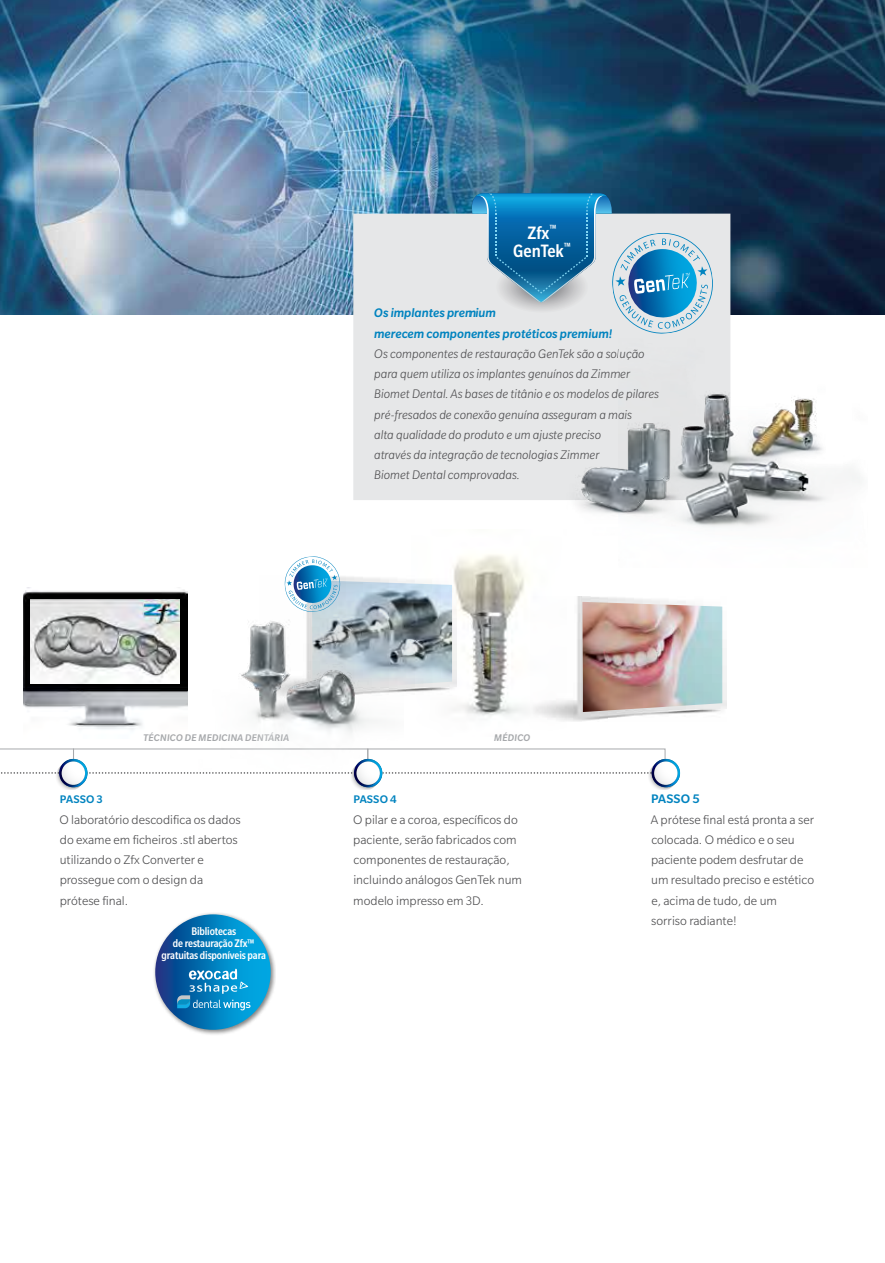
<style>
.page{position:relative;width:885px;height:1263px;background:#fff}
.page>*{position:absolute;margin:0;border:0;box-sizing:border-box;transform-origin:0 0}
.t1{font:500 condensed 19.5px/18px "Slate Pro";color:#fff;text-align:center}
.t2{font:300 13.5px/20.2px "Slate Pro";color:#4d4d4f}
.t3{font:italic 300 13.5px/20.2px "Slate Pro";color:#4d4d4f}
.t4{font:italic 500 13.5px/20.2px "Slate Pro";color:#0083bf}
.t5{font:500 13.5px "Slate Pro";letter-spacing:.01em;color:#0083bf}
.t6{font:500 condensed 12px/12px "Slate Pro";letter-spacing:-.01em;color:#fff;text-align:center}
.t7{font:500 12px "Slate Pro";letter-spacing:.01em;color:#0083bf}
.t8{font:italic 500 10.5px "Slate Pro";letter-spacing:.01em;color:#a7a9ac}
</style>
<div class="page">
<img style="left:0;top:0;width:884px;height:315px">
<div style="left:353px;top:214px;width:377px;height:286px;background:#e6e7e8"></div>
<img style="left:403px;top:580px;width:8px;height:110px">
<img style="left:577px;top:597px;width:149px;height:121px">
<img style="left:582px;top:602px;width:140px;height:110px">
<svg style="left:0;top:749px;width:680px;height:40px"></svg>
<svg style="left:654px;top:761px;width:23px;height:24px"></svg>
<svg style="left:470px;top:193px;width:245px;height:144px;background:#7babc6"></svg>
<img style="left:549px;top:407px;width:69px;height:107px">
<img style="left:618px;top:323px;width:113px;height:13px">
<img style="left:618px;top:336px;width:242px;height:192px">
<svg style="left:285px;top:556px;width:57px;height:21px"></svg>
<img style="left:23px;top:588px;width:164px;height:142px">
<img style="left:24px;top:593px;width:163px;height:131px">
<img style="left:31px;top:600px;width:149px;height:84px">
<div style="left:153px;top:912px;width:123px;height:123px;background:#000;opacity:.5"></div>
<svg style="left:155px;top:914px;width:116px;height:116px;background:#0779b9"></svg>
<svg style="left:177px;top:969px;width:73px;height:41px;background:#3096c9"></svg>
<img style="left:199px;top:577px;width:204px;height:195px">
<img style="left:411px;top:554px;width:156px;height:167px">
<h1 class="t1" style="left:513px;top:223px;width:59px">Zfx<sup>™<br></sup>GenTek<sup>™</sup></h1>
<p class="t4" style="left:374px;top:303px;width:240px">Os implantes premium<br>merecem componentes protéticos premium!</p>
<p class="t3" style="left:374px;top:343px;width:286px">Os componentes de restauração GenTek são a solução para quem utiliza os implantes genuínos da Zimmer Biomet Dental. As bases de titânio e os modelos de pilares pré-fresados de conexão genuína asseguram a mais<br>alta qualidade do produto e um ajuste preciso<br>através da integração de tecnologias Zimmer<br>Biomet Dental comprovadas.</p>
<p class="t8" style="left:143px;top:732px;width:147px">TÉCNICO DE MEDICINA DENTÁRIA</p>
<p class="t8" style="left:494px;top:732px;width:38px">MÉDICO</p>
<p class="t7" style="left:60px;top:793px;width:44px">PASSO 3</p>
<p class="t2" style="left:59px;top:809px;width:183px">O laboratório descodifica os dados do exame em ficheiros .stl abertos utilizando o Zfx Converter e prossegue com o design da prótese final.</p>
<p class="t6" style="left:162px;top:925px;width:106px">Bibliotecas<br>de restauração Zfx™ gratuitas disponíveis para</p>
<p class="t7" style="left:353px;top:793px;width:45px">PASSO 4</p>
<p class="t2" style="left:353px;top:809px;width:170px">O pilar e a coroa, específicos do paciente, serão fabricados com componentes de restauração, incluindo análogos GenTek num modelo impresso em 3D.</p>
<p class="t5" style="left:651px;top:792px;width:50px">PASSO 5</p>
<p class="t2" style="left:650px;top:809px;width:165px">A prótese final está pronta a ser colocada. O médico e o seu paciente podem desfrutar de um resultado preciso e estético e, acima de tudo, de um sorriso radiante!</p>
</div>
